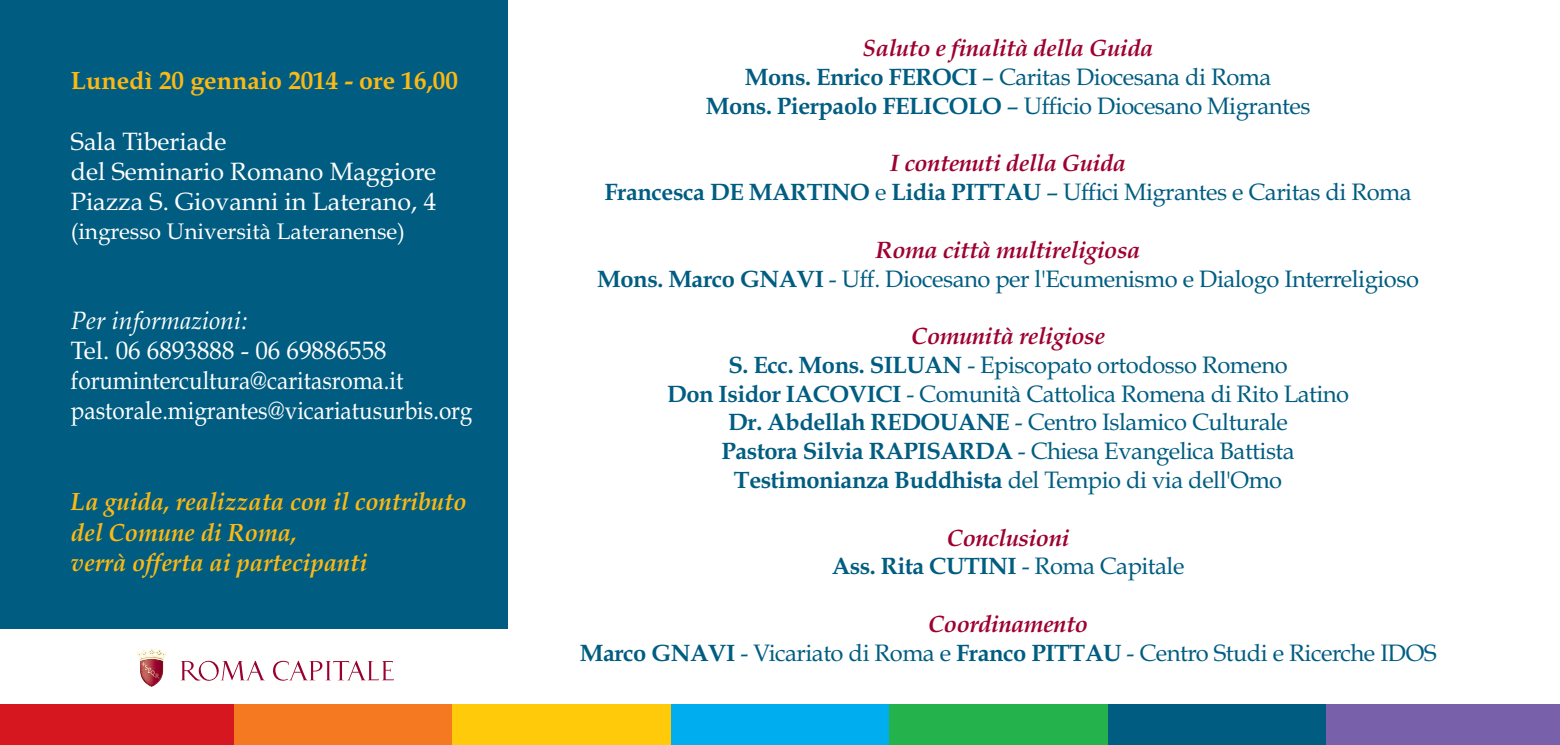
<style>
.page{position:relative;width:1560px;height:745px;background:#fff}
.page>*{position:absolute;margin:0;border:0;box-sizing:border-box;transform-origin:0 0}
.t1{font:25px/30.2px "Book Antiqua";color:#fff}
.t2{font:italic 700 25px/30.2px "Book Antiqua";color:#fcb814;scale:.95 1}
.t3{font:700 25px "Book Antiqua";color:#fcb814}
.t4{font:italic 25px "Book Antiqua";color:#fff}
.t5{font:23.75px/28.8px "Book Antiqua";letter-spacing:-.02em;color:#005d81;text-align:center}
.t6{font:700 23.75px/28.8px "Book Antiqua";letter-spacing:-.02em;color:#005d81;text-align:center}
.t7{font:22.5px "Book Antiqua";color:#fff}
.s1{font-weight:700;font-style:italic;color:#9e0131}
.s2{font-weight:700}
.s3{font-style:italic;color:#9e0131}
.s4{font-weight:400}
</style>
<div class="page">
<div style="left:0;top:0;width:507px;height:687px;background:#005d81"></div>
<div style="left:0;top:703px;width:234px;height:41px;background:#d7171f"></div>
<div style="left:234px;top:703px;width:218px;height:41px;background:#f47921"></div>
<div style="left:452px;top:703px;width:219px;height:41px;background:#feca0a"></div>
<div style="left:671px;top:703px;width:218px;height:41px;background:#00aeef"></div>
<div style="left:889px;top:703px;width:218px;height:41px;background:#23b24b"></div>
<div style="left:1107px;top:703px;width:219px;height:41px;background:#005d81"></div>
<div style="left:1326px;top:703px;width:233px;height:41px;background:#7960aa"></div>
<div style="left:0;top:629px;width:509px;height:68px;background:#fff"></div>
<svg style="left:181px;top:660px;width:83px;height:20px"></svg>
<svg style="left:273px;top:660px;width:121px;height:20px"></svg>
<svg style="left:137px;top:648px;width:29px;height:38px"></svg>
<p class="t3" style="left:71px;top:66px;width:388px">Lunedì 20 gennaio 2014 - ore 16,00</p>
<p class="t1" style="left:71px;top:126px;width:367px">Sala Tiberiade<br>del Seminario Romano Maggiore<br>Piazza S. Giovanni in Laterano, 4</p>
<p class="t7" style="left:71px;top:218px;width:335px">(ingresso Università Lateranense)</p>
<p class="t4" style="left:71px;top:305px;width:178px">Per informazioni:</p>
<p class="t1" style="left:71px;top:335px;width:403px">Tel. 06 6893888 - 06 69886558 forumintercultura@caritasroma.it pastorale.migrantes@vicariatusurbis.org</p>
<p class="t2" style="left:71px;top:486px;width:418px">La guida, realizzata con il contributo del Comune di Roma,<br>verrà offerta ai partecipanti</p>
<p class="t5" style="left:705px;top:34px;width:606px"><span class="s1">Saluto e finalità della Guida<br></span><span class="s2">Mons. Enrico FEROCI</span> – Caritas Diocesana di Roma<br><span class="s2">Mons. Pierpaolo FELICOLO</span> – Ufficio Diocesano Migrantes</p>
<p class="t5" style="left:604px;top:149px;width:808px"><span class="s1">I contenuti della Guida<br></span><span class="s2">Francesca DE MARTINO</span> e <span class="s2">Lidia PITTAU</span> – Uffici Migrantes e Caritas di Roma</p>
<p class="t5" style="left:597px;top:235px;width:823px"><span class="s1">Roma città multireligiosa<br></span><span class="s2">Mons. Marco GNAVI</span> - Uff. Diocesano per l'Ecumenismo e Dialogo Interreligioso</p>
<p class="t5" style="left:667px;top:321px;width:683px"><span class="s1">Comunità religiose<br></span><span class="s2">S. Ecc. Mons. SILUAN</span> - Episcopato ortodosso Romeno<br><span class="s2">Don Isidor IACOVICI</span> - Comunità Cattolica Romena di Rito Latino <span class="s2">Dr. Abdellah REDOUANE</span> - Centro Islamico Culturale<br><span class="s2">Pastora Silvia RAPISARDA</span> - Chiesa Evangelica Battista <span class="s2">Testimonianza Buddhista</span> del Tempio di via dell'Omo</p>
<p class="t6" style="left:831px;top:522px;width:354px"><span class="s3">Conclusioni<br></span>Ass. Rita CUTINI <span class="s4">- Roma Capitale</span></p>
<p class="t5" style="left:579px;top:609px;width:858px"><span class="s1">Coordinamento<br></span><span class="s2">Marco GNAVI</span> - Vicariato di Roma e <span class="s2">Franco PITTAU</span> - Centro Studi e Ricerche IDOS</p>
</div>
